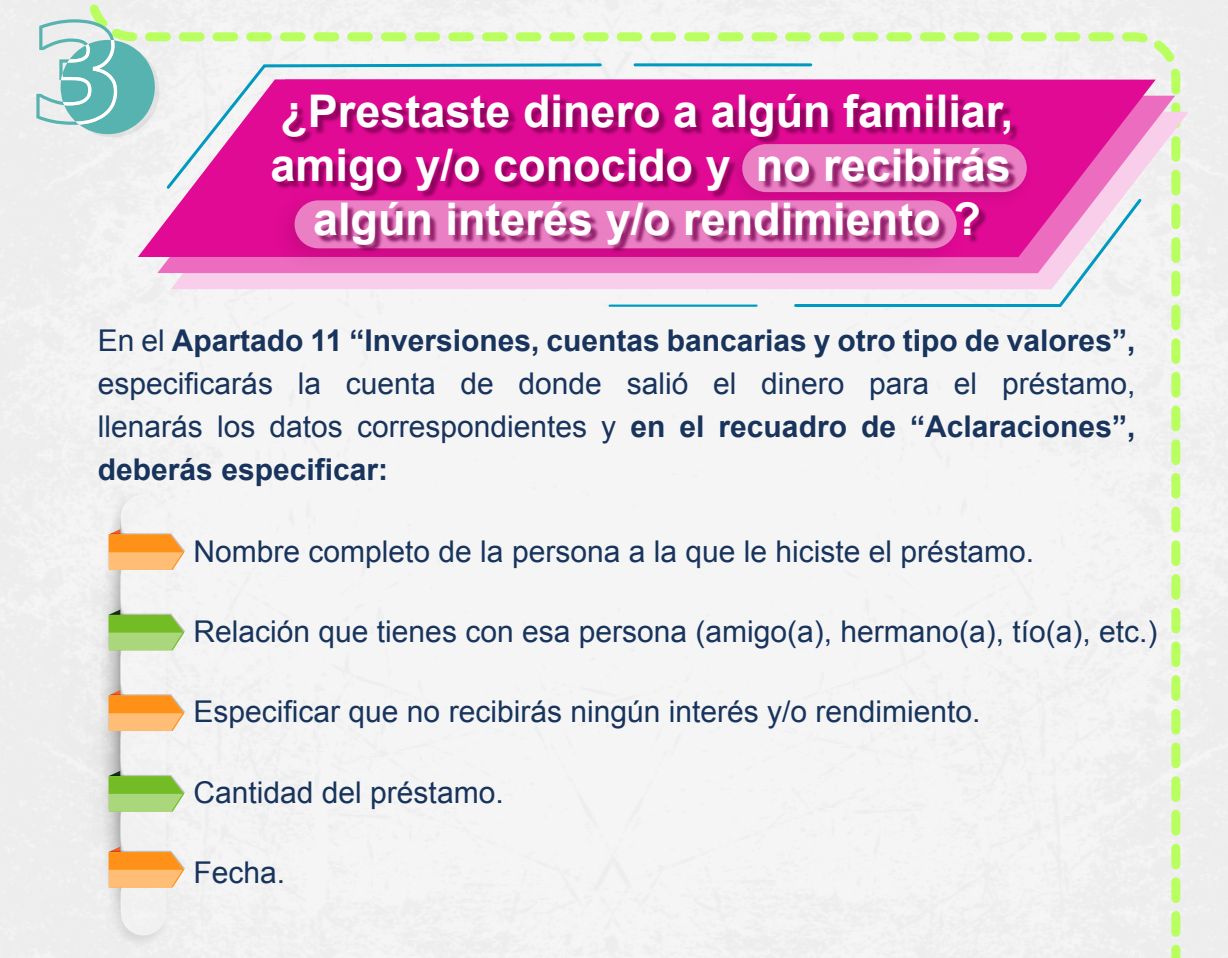
<style>
.page{position:relative;width:1228px;height:958px;background:#fff}
.page>*{position:absolute;margin:0;border:0;box-sizing:border-box;transform-origin:0 0}
.t1{font:700 45px/54px "Arial";color:#fff;text-align:center}
.t2{font:700 30px/43px "Arial";color:#18345d;text-align:justify}
.t3{font:30px "Arial";color:#18345d}
.s1{font-weight:400}
</style>
<div class="page">
<div style="left:62px;top:515px;width:21px;height:399px;background:#eee"></div>
<div style="left:83px;top:0;width:1102px;height:958px;background:#f5f5f5"></div>
<svg style="left:171px;top:111px;width:1017px;height:178px;background:#f3d7e2"></svg>
<svg style="left:157px;top:95px;width:1018px;height:178px"></svg>
<svg style="left:138px;top:79px;width:1017px;height:178px;background:#e546ac"></svg>
<hr style="left:635px;top:63px;width:176px;height:3px;background:#0099bf">
<hr style="left:609px;top:304px;width:147px;height:3px;background:#0099bf">
<svg style="left:792px;top:196px;width:352px;height:112px"></svg>
<svg style="left:164px;top:62px;width:439px;height:129px"></svg>
<img style="left:267px;top:186px;width:704px;height:90px">
<img style="left:272px;top:89px;width:761px;height:173px">
<svg style="left:36px;top:19px;width:119px;height:115px;background:#9fd0ca"></svg>
<h1 class="t1" style="left:270px;top:85px;width:744px">¿Prestaste dinero a algún familiar, amigo y/o conocido y no recibirás algún interés y/o rendimiento ?</h1>
<p class="t2" style="left:98px;top:320px;width:1039px"><span class="s1">En el</span> Apartado 11 “Inversiones, cuentas bancarias y otro tipo de valores”, <span class="s1">especificarás la cuenta de donde salió el dinero para el préstamo, llenarás los datos correspondientes y</span> en el recuadro de “Aclaraciones”, deberás especificar:</p>
<p class="t3" style="left:193px;top:532px;width:842px">Nombre completo de la persona a la que le hiciste el préstamo.</p>
<p class="t3" style="left:193px;top:612px;width:965px">Relación que tienes con esa persona (amigo(a), hermano(a), tío(a), etc.)</p>
<p class="t3" style="left:193px;top:692px;width:788px">Especificar que no recibirás ningún interés y/o rendimiento.</p>
<p class="t3" style="left:193px;top:772px;width:312px">Cantidad del préstamo.</p>
<p class="t3" style="left:193px;top:852px;width:93px">Fecha.</p>
</div>
